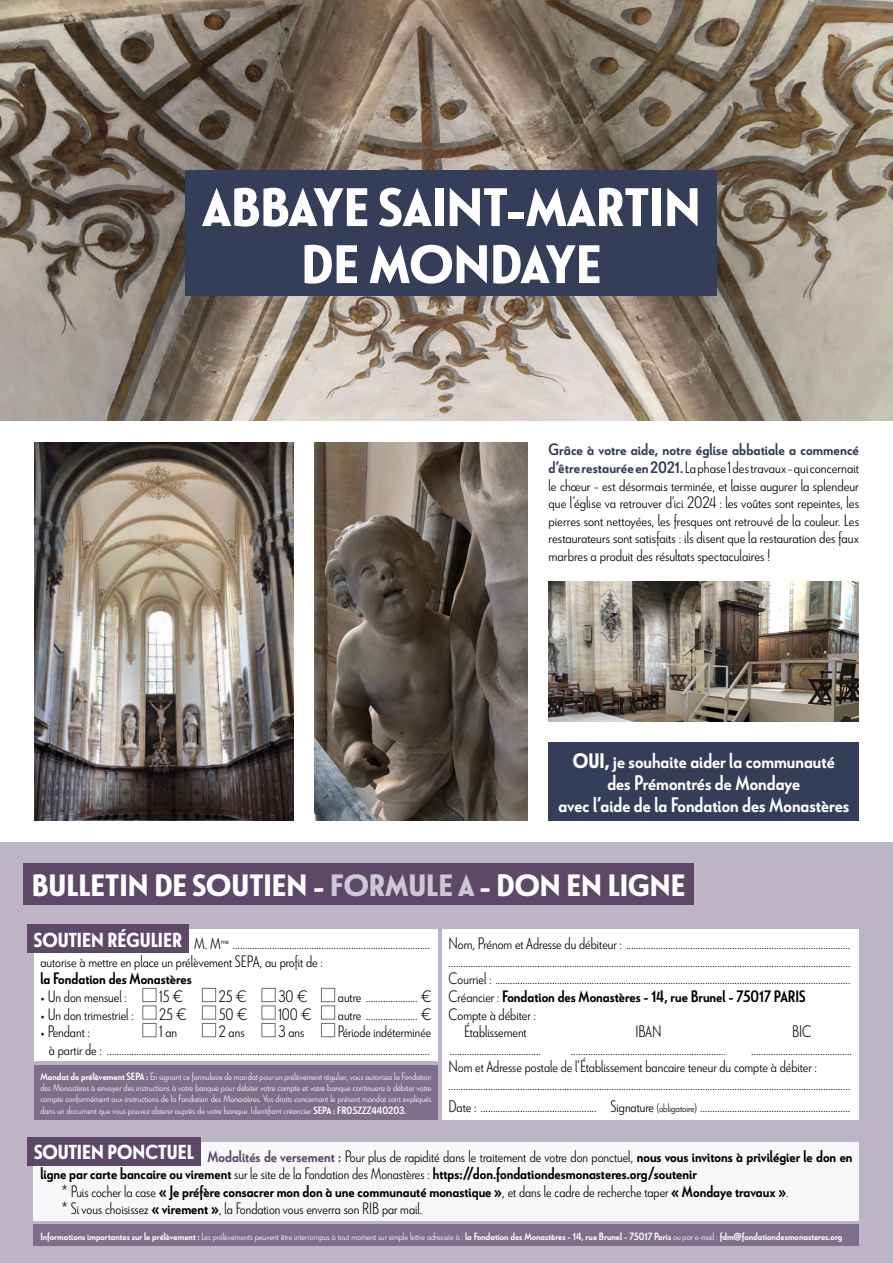
<style>
.page{position:relative;width:893px;height:1263px;background:#fff}
.page>*{position:absolute;margin:0;border:0;box-sizing:border-box;transform-origin:0 0}
.t1{font:900 54px/57px "Le Havre";color:#fff;text-align:center}
.t2{font:900 30.75px "Le Havre";color:#fff}
.t3{font:700 21px/22.4px "Le Havre";color:#fff;text-align:center;scale:.91 1}
.t4{font:900 20.25px "Le Havre";color:#fff;scale:.93 1}
.t5{font:300 16.5px/17.5px "Le Havre";color:#000;scale:.9 1}
.t6{font:300 16.5px/17.5px "Le Havre";color:#000;text-align:justify;scale:.93 1}
.t7{font:700 16.5px "Le Havre";color:#000;scale:.9 1}
.t8{font:300 16.5px/17.5px "Le Havre";color:#000;text-align:right;scale:.87 1}
.t9{font:300 10.5px/11.1px "Le Havre";color:#fff;text-align:justify;scale:.95 1}
.t10{font:700 10.5px "Le Havre";color:#fff;scale:.94 1}
.s1{font-weight:700;color:#353e58}
.s2{font-weight:900}
.s3{color:#cec8d6}
.s4{font-weight:300}
.s5{font-size:12px}
.s6{font-weight:700;color:#5d4967}
.s7{font-weight:700}
</style>
<div class="page">
<div style="left:0;top:842px;width:893px;height:421px;background:#bdb5c6"></div>
<img style="left:0;top:0;width:893px;height:421px">
<div style="left:186px;top:170px;width:531px;height:126px;background:#353e58"></div>
<div style="left:549px;top:742px;width:310px;height:79px;background:#353e58"></div>
<div style="left:23px;top:863px;width:671px;height:42px;background:#5d4967"></div>
<div style="left:34px;top:1065px;width:404px;height:55px;background:#7d6e89"></div>
<div style="left:34px;top:1225px;width:825px;height:21px;background:#7d6e89"></div>
<div style="left:34px;top:930px;width:404px;height:131px;background:#fff"></div>
<div style="left:142px;top:988px;width:14px;height:14px;border:1px solid #706f6f"></div>
<div style="left:202px;top:988px;width:14px;height:14px;border:1px solid #706f6f"></div>
<div style="left:261px;top:988px;width:15px;height:14px;border:1px solid #706f6f"></div>
<div style="left:321px;top:988px;width:14px;height:14px;border:1px solid #706f6f"></div>
<div style="left:142px;top:1005px;width:14px;height:14px;border:1px solid #706f6f"></div>
<div style="left:202px;top:1005px;width:14px;height:14px;border:1px solid #706f6f"></div>
<div style="left:261px;top:1005px;width:15px;height:14px;border:1px solid #706f6f"></div>
<div style="left:321px;top:1005px;width:14px;height:14px;border:1px solid #706f6f"></div>
<div style="left:142px;top:1023px;width:14px;height:14px;border:1px solid #706f6f"></div>
<div style="left:202px;top:1023px;width:14px;height:14px;border:1px solid #706f6f"></div>
<div style="left:261px;top:1023px;width:15px;height:14px;border:1px solid #706f6f"></div>
<div style="left:321px;top:1023px;width:14px;height:14px;border:1px solid #706f6f"></div>
<div style="left:442px;top:930px;width:417px;height:190px;background:#fff"></div>
<div style="left:34px;top:1142px;width:825px;height:78px;background:#f8f7f9"></div>
<img style="left:34px;top:442px;width:259px;height:379px">
<img style="left:315px;top:442px;width:212px;height:379px">
<img style="left:549px;top:582px;width:310px;height:139px">
<div style="left:28px;top:924px;width:161px;height:29px;background:#5d4967"></div>
<div style="left:28px;top:1137px;width:173px;height:28px;background:#5d4967"></div>
<h1 class="t1" style="left:202px;top:177px;width:500px">ABBAYE SAINT-MARTIN<br>DE MONDAYE</h1>
<p class="t6" style="left:549px;top:441px;width:335px"><span class="s1">Grâce à votre aide, notre église abbatiale a commencé d’être restaurée en 2021.</span> La phase 1 des travaux - qui concernait le chœur - est désormais terminée, et laisse augurer la splendeur que l’église va retrouver d’ici 2024 : les voûtes sont repeintes, les pierres sont nettoyées, les fresques ont retrouvé de la couleur. Les restaurateurs sont satisfaits : ils disent que la restauration des faux marbres a produit des résultats spectaculaires !</p>
<p class="t3" style="left:558px;top:748px;width:321px"><span class="s2">OUI,</span> je souhaite aider la communauté<br>des Prémontrés de Mondaye<br>avec l’aide de la Fondation des Monastères</p>
<h2 class="t2" style="left:32px;top:866px;width:655px">BULLETIN DE SOUTIEN - <span class="s3">FORMULE A</span> - DON EN LIGNE</h2>
<p class="t4" style="left:34px;top:927px;width:161px">SOUTIEN RÉGULIER</p>
<p class="t5" style="left:449px;top:935px;width:448px">Nom, Prénom et Adresse du débiteur : ...........................................................................................</p>
<p class="t5" style="left:449px;top:952px;width:448px">...................................................................................................................................................................</p>
<p class="t5" style="left:449px;top:970px;width:448px">Courriel : ................................................................................................................................................</p>
<p class="t7" style="left:449px;top:986px;width:398px"><span class="s4">Créancier :</span> Fondation des Monastères - 14, rue Brunel - 75017 PARIS</p>
<p class="t5" style="left:449px;top:1005px;width:98px">Compte à débiter :</p>
<p class="t5" style="left:464px;top:1022px;width:71px">Établissement</p>
<p class="t5" style="left:635px;top:1022px;width:31px">IBAN</p>
<p class="t5" style="left:792px;top:1022px;width:23px">BIC</p>
<p class="t5" style="left:450px;top:1040px;width:103px">.....................................</p>
<p class="t5" style="left:571px;top:1040px;width:174px">...............................................................</p>
<p class="t5" style="left:40px;top:935px;width:434px;text-indent:154px">M. M<sup>me</sup> ................................................................................ autorise à mettre en place un prélèvement SEPA, au profit de :</p>
<p class="t7" style="left:40px;top:969px;width:170px">la Fondation des Monastères</p>
<p class="t5" style="left:40px;top:987px;width:98px">• Un don mensuel :</p>
<p class="t5" style="left:159px;top:987px;width:28px">15 €</p>
<p class="t5" style="left:219px;top:987px;width:32px">25 €</p>
<p class="t5" style="left:278px;top:987px;width:34px">30 €</p>
<p class="t5" style="left:338px;top:987px;width:106px">autre ..................... €</p>
<p class="t5" style="left:40px;top:1005px;width:105px">• Un don trimestriel :</p>
<p class="t5" style="left:159px;top:1005px;width:32px">25 €</p>
<p class="t5" style="left:219px;top:1005px;width:34px">50 €</p>
<p class="t5" style="left:278px;top:1005px;width:39px">100 €</p>
<p class="t5" style="left:338px;top:1005px;width:106px">autre ..................... €</p>
<p class="t5" style="left:40px;top:1022px;width:57px">• Pendant :</p>
<p class="t5" style="left:159px;top:1022px;width:21px">1 an</p>
<p class="t5" style="left:219px;top:1022px;width:30px">2 ans</p>
<p class="t5" style="left:278px;top:1022px;width:30px">3 ans</p>
<p class="t8" style="left:49px;top:1022px;width:441px">Période indéterminée<br>à partir de : ...................................................................................................................................</p>
<p class="t5" style="left:449px;top:1040px;width:450px;text-indent:302px">.........................................<br>Nom et Adresse postale de l’Établissement bancaire teneur du compte à débiter : ...................................................................................................................................................................</p>
<p class="t5" style="left:449px;top:1097px;width:448px">Date : ............................................... Signature <span class="s5">(obligatoire)</span> .............................................................</p>
<p class="t5" style="left:207px;top:1147px;width:718px"><span class="s6">Modalités de versement :</span> Pour plus de rapidité dans le traitement de votre don ponctuel, <span class="s7">nous vous invitons à privilégier le don en</span></p>
<p class="t7" style="left:40px;top:1163px;width:731px">ligne par carte bancaire ou virement <span class="s4">sur le site de la Fondation des Monastères :</span> https://don.fondationdesmonasteres.org/soutenir</p>
<p class="t7" style="left:62px;top:1181px;width:809px"><span class="s4">* Puis cocher la case</span> « Je préfère consacrer mon don à une communauté monastique »<span class="s4">, et dans le cadre de recherche taper</span> « Mondaye travaux »<span class="s4">.</span></p>
<p class="t5" style="left:62px;top:1199px;width:402px">* Si vous choisissez <span class="s7">« virement »</span>, la Fondation vous enverra son RIB par mail.</p>
<p class="t9" style="left:40px;top:1071px;width:413px"><span class="s7">Mandat de prélèvement SEPA :</span> En signant ce formulaire de mandat pour un prélèvement régulier, vous autorisez la Fondation des Monastères à envoyer des instructions à votre banque pour débiter votre compte et votre banque continuera à débiter votre compte conformément aux instructions de la Fondation des Monastères. Vos droits concernant le présent mandat sont expliqués dans un document que vous pouvez obtenir auprès de votre banque. Identifiant créancier <span class="s7">SEPA : FR05ZZZ440203.</span></p>
<p class="t4" style="left:34px;top:1139px;width:174px">SOUTIEN PONCTUEL</p>
<p class="t10" style="left:40px;top:1229px;width:855px">Informations importantes sur le prélèvement : <span class="s4">Les prélèvements peuvent être interrompus à tout moment sur simple lettre adressée à :</span> la Fondation des Monastères - 14, rue Brunel - 75017 Paris <span class="s4">ou par e-mail :</span> fdm@fondationdesmonasteres.org</p>
</div>
